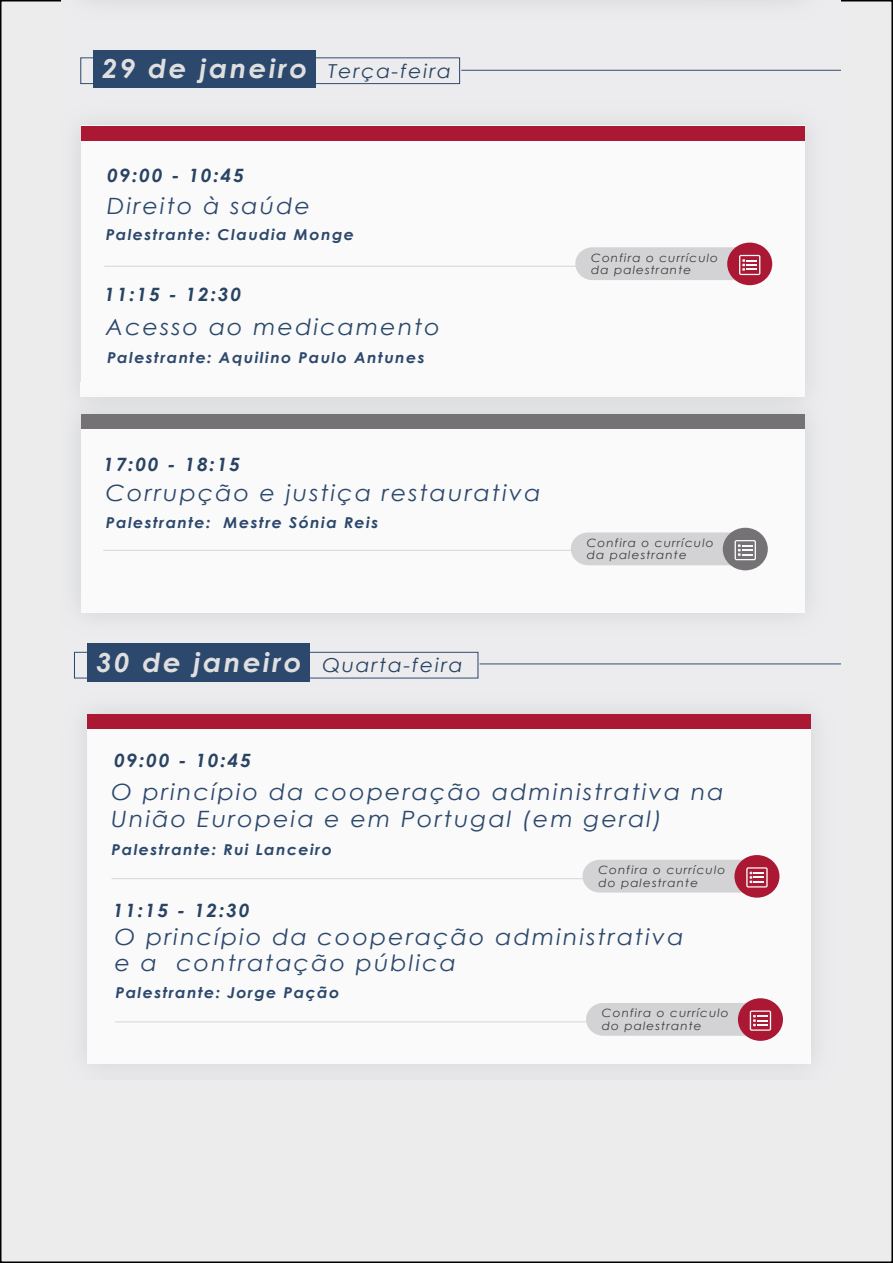
<style>
.page{position:relative;width:893px;height:1263px;background:#fff}
.page>*{position:absolute;margin:0;border:0;box-sizing:border-box;transform-origin:0 0}
.t1{font:italic 700 26.25px "Century Gothic";letter-spacing:.085em;color:#e0dfe0;scale:1.06 1}
.t2{font:italic 22.5px/27px "Century Gothic";letter-spacing:.085em;color:#2c486c;scale:1.06 1}
.t3{font:italic 19.2px "Century Gothic";letter-spacing:.085em;color:#294363;scale:1.06 1}
.t4{font:italic 700 18.3px "Century Gothic";letter-spacing:.085em;color:#294363;scale:1.06 1}
.t5{font:italic 700 15px "Century Gothic";letter-spacing:.085em;color:#2c486c;scale:1.06 1}
.t6{font:italic 11.4px/12.5px "Century Gothic";letter-spacing:.085em;color:#3d3b3b;scale:1.06 1}
.s1{font-weight:700;font-size:26.25px;color:#e0dfe0}
</style>
<div class="page">
<div style="left:1px;top:1px;width:891px;height:1261px;background:#ececec"></div>
<div style="left:61px;top:0;width:780px;height:1080px;background:#ececee"></div>
<div style="left:93px;top:50px;width:223px;height:38px;background:#2c486c"></div>
<div style="left:80px;top:58px;width:380px;height:26px;border:1px solid #2c496d"></div>
<div style="left:74px;top:652px;width:404px;height:26px;border:1px solid #2c496d"></div>
<div style="left:87px;top:644px;width:223px;height:38px;background:#2c486c"></div>
<hr style="left:480px;top:664px;width:361px;height:1px;background:#2c496d">
<hr style="left:461px;top:70px;width:380px;height:1px;background:#2c496d">
<img style="left:81px;top:123px;width:725px;height:12px">
<img style="left:804px;top:135px;width:4px;height:247px">
<div style="left:81px;top:126px;width:723px;height:271px;background:#fafafa"></div>
<img style="left:77px;top:382px;width:731px;height:262px">
<img style="left:81px;top:382px;width:723px;height:15px">
<div style="left:81px;top:414px;width:723px;height:199px;background:#fafafa"></div>
<div style="left:81px;top:126px;width:723px;height:15px;background:#aa1833"></div>
<div style="left:81px;top:414px;width:723px;height:15px;background:#757275"></div>
<div style="left:87px;top:714px;width:724px;height:350px;background:#fafafa"></div>
<div style="left:87px;top:714px;width:724px;height:15px;background:#aa1833"></div>
<div style="left:723px;top:528px;width:45px;height:42px;background:#757275;border-radius:50%"></div>
<svg style="left:571px;top:532px;width:185px;height:33px;background:#c8c8ca"></svg>
<hr style="left:103px;top:550px;width:468px;height:1px;background:#d4d4d5">
<div style="left:727px;top:243px;width:45px;height:42px;background:#aa1833;border-radius:50%"></div>
<svg style="left:575px;top:247px;width:185px;height:33px;background:#cfbcc1"></svg>
<hr style="left:104px;top:266px;width:475px;height:1px;background:#d4d4d5">
<div style="left:734px;top:855px;width:45px;height:43px;background:#aa1833;border-radius:50%"></div>
<svg style="left:582px;top:860px;width:186px;height:32px;background:#cfbbc0"></svg>
<hr style="left:112px;top:878px;width:474px;height:1px;background:#d4d4d5">
<div style="left:738px;top:998px;width:45px;height:43px;background:#aa1833;border-radius:50%"></div>
<svg style="left:586px;top:1003px;width:185px;height:33px;background:#cfbbc1"></svg>
<hr style="left:115px;top:1021px;width:475px;height:1px;background:#d4d4d5">
<p class="t1" style="left:102px;top:49px;width:195px">29 de janeiro</p>
<p class="t3" style="left:328px;top:58px;width:117px">Terça-feira</p>
<p class="t4" style="left:107px;top:161px;width:131px">09:00 - 10:45</p>
<p class="t2" style="left:107px;top:192px;width:193px">Direito à saúde</p>
<p class="t5" style="left:106px;top:224px;width:236px">Palestrante: Claudia Monge</p>
<p class="t4" style="left:104px;top:281px;width:131px">11:15 - 12:30</p>
<p class="t2" style="left:106px;top:313px;width:317px">Acesso ao medicamento</p>
<p class="t5" style="left:107px;top:346px;width:301px">Palestrante: Aquilino Paulo Antunes</p>
<p class="t4" style="left:103px;top:450px;width:131px">17:00 - 18:15</p>
<p class="t2" style="left:106px;top:479px;width:411px">Corrupção e justiça restaurativa</p>
<p class="t5" style="left:106px;top:511px;width:258px">Palestrante: Mestre Sónia Reis</p>
<p class="t3" style="left:96px;top:652px;width:347px"><span class="s1">30 de janeiro</span> Quarta-feira</p>
<p class="t6" style="left:591px;top:251px;width:121px">Confira o currículo da palestrante</p>
<p class="t6" style="left:587px;top:536px;width:121px">Confira o currículo da palestrante</p>
<p class="t4" style="left:114px;top:747px;width:131px">09:00 - 10:45</p>
<p class="t2" style="left:112px;top:777px;width:579px">O princípio da cooperação administrativa na<br>União Europeia e em Portugal (em geral)</p>
<p class="t5" style="left:112px;top:838px;width:209px">Palestrante: Rui Lanceiro</p>
<p class="t6" style="left:598px;top:864px;width:121px">Confira o currículo do palestrante</p>
<p class="t4" style="left:113px;top:896px;width:131px">11:15 - 12:30</p>
<p class="t2" style="left:115px;top:922px;width:538px">O princípio da cooperação administrativa e a contratação pública</p>
<p class="t5" style="left:115px;top:981px;width:213px">Palestrante: Jorge Pação</p>
<p class="t6" style="left:602px;top:1007px;width:121px">Confira o currículo do palestrante</p>
</div>
